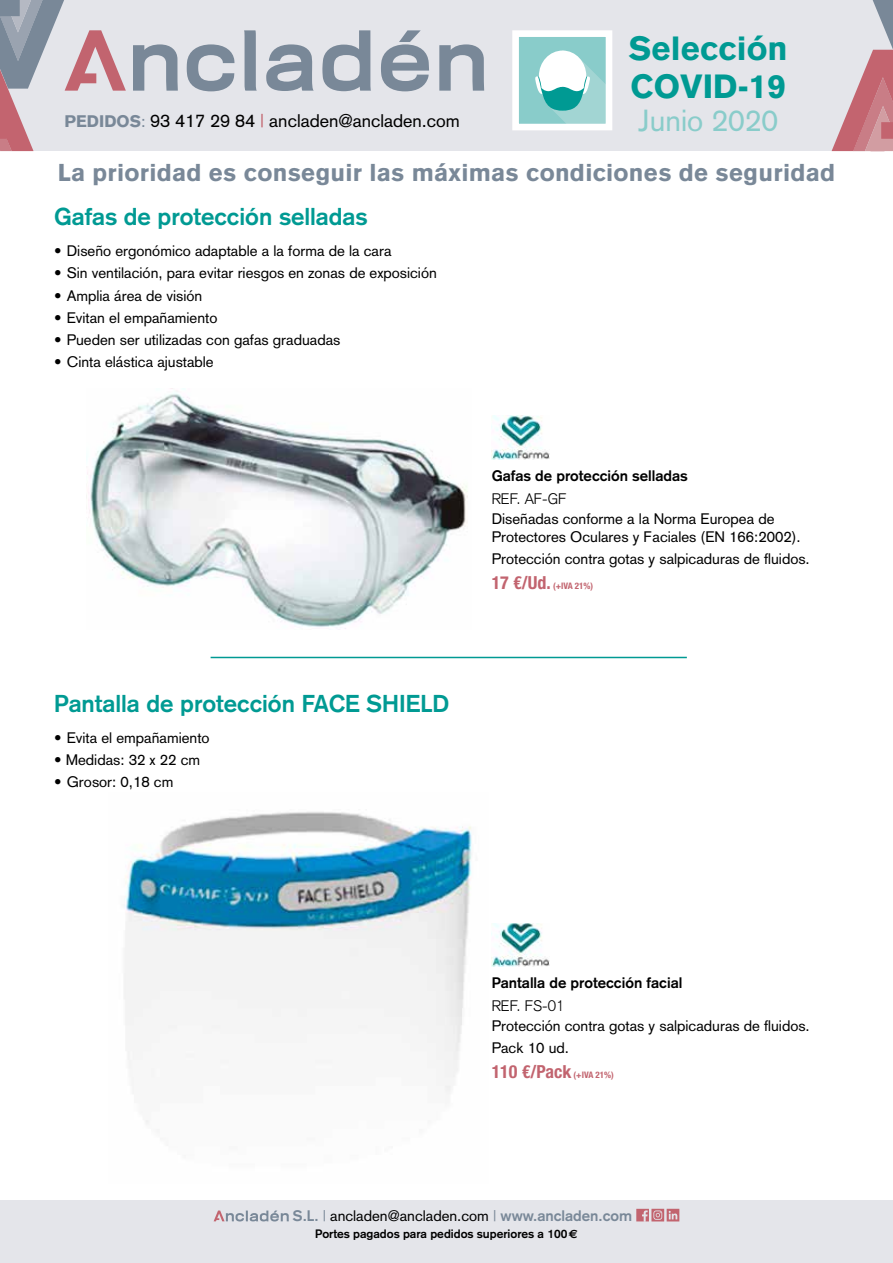
<style>
.page{position:relative;width:893px;height:1263px;background:#fff}
.page>*{position:absolute;margin:0;border:0;box-sizing:border-box;transform-origin:0 0}
.t1{font:900 33px/37.5px "Akzidenz Grotesk";color:#009a93}
.t2{font:30px "Akzidenz Grotesk";color:#89ccca}
.t3{font:700 24px "Akzidenz Grotesk";color:#009a93}
.t4{font:900 24px "Akzidenz Grotesk";letter-spacing:.01em;color:#798898}
.t5{font:18px "Akzidenz Grotesk";color:#000}
.t6{font:700 condensed 18px "Helvetica Neue LT Std";color:#c2646f}
.t7{font:15px/18px "Akzidenz Grotesk";color:#000}
.t8{font:700 15px "Akzidenz Grotesk";color:#000}
.t9{font:300 15px "Akzidenz Grotesk";color:#000}
.t10{font:700 12px "Akzidenz Grotesk";color:#000}
.t11{font:700 condensed 9px "Helvetica Neue LT Std";color:#c2646f}
.s1{font-weight:900;font-size:16.5px;color:#798898}
.s2{font-size:16.5px;color:#798898}
.s3{color:#c2646f}
.s4{font-size:18px}
.s5{font-size:9px}
.s6{font-weight:700;color:#798898}
.s7{color:#798898}
.s8{font-family:"Euro Sans Std"}
</style>
<div class="page">
<div style="left:0;top:1200px;width:893px;height:63px;background:#e4e5ea"></div>
<svg style="left:214px;top:1210px;width:75px;height:11px"></svg>
<svg style="left:636px;top:1209px;width:43px;height:12px"></svg>
<svg style="left:0;top:0;width:893px;height:152px;background:#d3d4da"></svg>
<div style="left:512px;top:30px;width:100px;height:100px;border:7px solid #fff"></div>
<img style="left:492px;top:416px;width:57px;height:43px">
<img style="left:492px;top:923px;width:57px;height:43px">
<img style="left:87px;top:393px;width:381px;height:236px">
<hr style="left:211px;top:657px;width:476px;height:1px;background:#009a93">
<img style="left:124px;top:812px;width:348px;height:312px">
<h1 class="t1" style="left:629px;top:30px;width:160px">Selección<br>COVID-19</h1>
<h2 class="t2" style="left:638px;top:103px;width:142px">Junio 2020</h2>
<h3 class="t4" style="left:58px;top:158px;width:779px">La prioridad es conseguir las máximas condiciones de seguridad</h3>
<h3 class="t3" style="left:54px;top:203px;width:315px">Gafas de protección selladas</h3>
<p class="t7" style="left:54px;top:242px;width:339px">• Diseño ergonómico adaptable a la forma de la cara</p>
<p class="t7" style="left:54px;top:264px;width:384px">• Sin ventilación, para evitar riesgos en zonas de exposición</p>
<p class="t7" style="left:54px;top:286px;width:150px">• Amplia área de visión</p>
<p class="t7" style="left:54px;top:309px;width:165px">• Evitan el empañamiento</p>
<p class="t7" style="left:54px;top:331px;width:288px">• Pueden ser utilizadas con gafas graduadas</p>
<p class="t7" style="left:54px;top:353px;width:161px">• Cinta elástica ajustable</p>
<p class="t5" style="left:65px;top:110px;width:397px"><span class="s1">PEDIDOS</span><span class="s2">:</span> 93 417 29 84 <span class="s3">|</span> ancladen@ancladen.com</p>
<h3 class="t3" style="left:54px;top:689px;width:397px">Pantalla de protección FACE SHIELD</h3>
<p class="t7" style="left:54px;top:729px;width:157px">• Evita el empañamiento</p>
<p class="t7" style="left:54px;top:751px;width:148px">• Medidas: 32 x 22 cm</p>
<p class="t7" style="left:54px;top:773px;width:121px">• Grosor: 0,18 cm</p>
<p class="t8" style="left:492px;top:467px;width:197px">Gafas de protección selladas</p>
<p class="t9" style="left:492px;top:490px;width:76px">REF. AF-GF</p>
<p class="t7" style="left:492px;top:509px;width:310px">Diseñadas conforme a la Norma Europea de<br>Protectores Oculares y Faciales (EN 166:2002).</p>
<p class="t7" style="left:492px;top:550px;width:320px">Protección contra gotas y salpicaduras de fluidos.</p>
<p class="t11" style="left:492px;top:580px;width:103px"><span class="s4">17 €/Ud.</span> (+IVA 21%)</p>
<p class="t8" style="left:492px;top:974px;width:192px">Pantalla de protección facial</p>
<p class="t9" style="left:492px;top:997px;width:74px">REF. FS-01</p>
<p class="t7" style="left:492px;top:1014px;width:320px;line-height:22.2px">Protección contra gotas y salpicaduras de fluidos.<br>Pack 10 ud.</p>
<p class="t6" style="left:492px;top:1061px;width:124px">110 €/Pack <span class="s5">(+IVA 21%)</span></p>
<p class="t7" style="left:293px;top:1207px;width:341px"><span class="s6">S.L.</span> <span class="s7">|</span> ancladen@ancladen.com <span class="s7">|</span> <span class="s6">www.ancladen.com</span></p>
<p class="t10" style="left:315px;top:1227px;width:264px">Portes pagados para pedidos superiores a 100<span class="s8">€</span></p>
</div>
